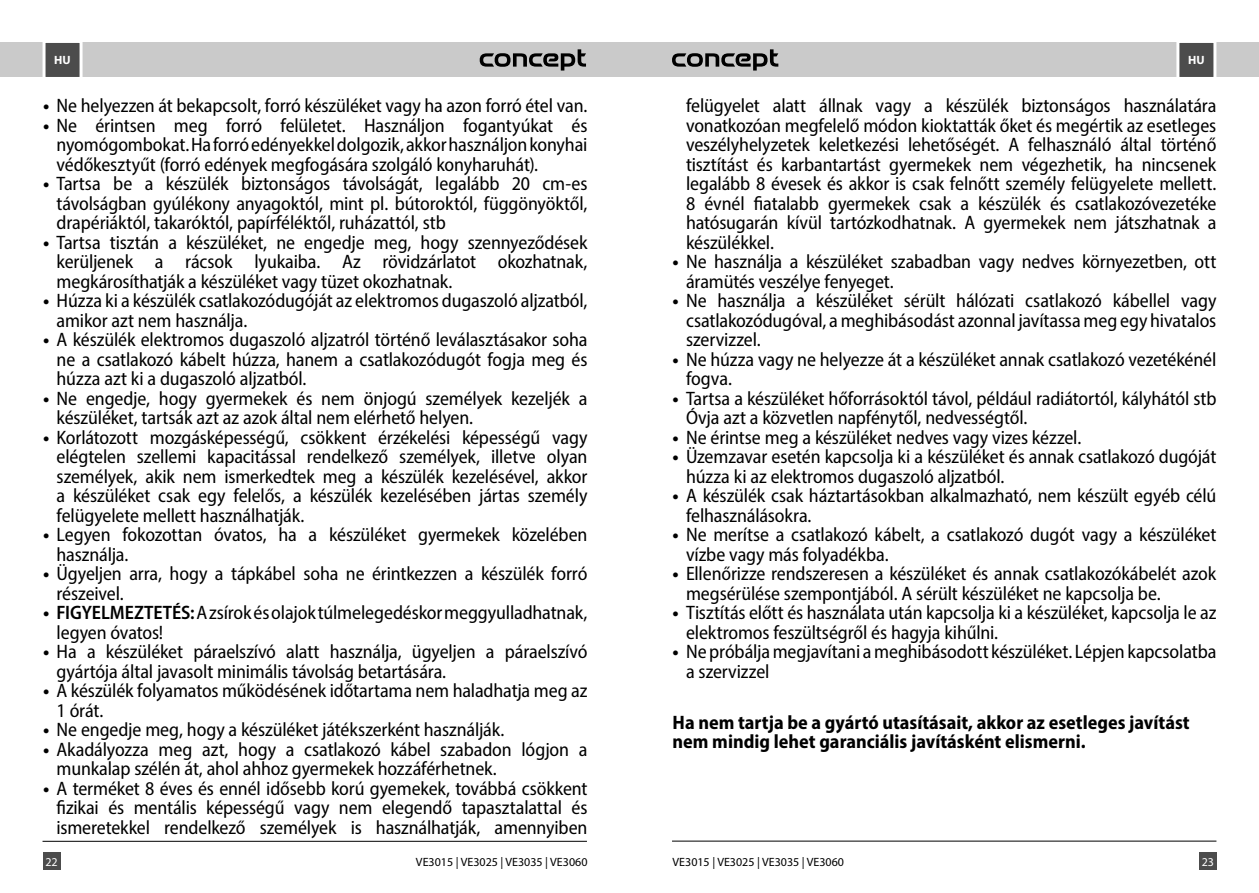
<style>
.page{position:relative;width:1259px;height:893px;background:#fff}
.page>*{position:absolute;margin:0;border:0;box-sizing:border-box;transform-origin:0 0}
.t1{font:semi-condensed 19.5px/19.5px "Myriad Pro";letter-spacing:-.005em;color:#000}
.t2{font:700 semi-condensed 19.5px/19.5px "Myriad Pro";color:#000}
.t3{font:12px "Myriad Pro";color:#000}
.t4{font:700 12px "Myriad Pro";color:#fff}
.t5{font:12px "Myriad Pro";color:#fff}
.s1{font-weight:700}
.s2{font-weight:600}
</style>
<div class="page">
<hr style="left:672px;top:841px;width:544px;height:1px;background:#000">
<hr style="left:43px;top:841px;width:544px;height:1px;background:#000">
<div style="left:0;top:43px;width:629px;height:34px;background:#cacaca"></div>
<div style="left:629px;top:43px;width:630px;height:34px;background:#cacaca"></div>
<svg style="left:480px;top:49px;width:106px;height:22px"></svg>
<svg style="left:672px;top:49px;width:106px;height:22px"></svg>
<svg style="left:1175px;top:42px;width:43px;height:35px;background:#717171"></svg>
<svg style="left:41px;top:42px;width:43px;height:35px;background:#717171"></svg>
<div style="left:1199px;top:853px;width:17px;height:17px;background:#4c4c4c"></div>
<div style="left:43px;top:853px;width:17px;height:17px;background:#4c4c4c"></div>
<p class="t4" style="left:54px;top:53px;width:18px">HU</p>
<p class="t4" style="left:1188px;top:53px;width:18px">HU</p>
<p class="t1" style="left:43px;top:96px;width:546px"><span class="s1">•</span> Ne helyezzen át bekapcsolt, forró készüléket vagy ha azon forró étel van.</p>
<p class="t1" style="left:57px;top:115px;width:532px;text-align:justify;text-indent:-13px"><span class="s1">•</span> Ne érintsen meg forró felületet. Használjon fogantyúkat és nyomógombokat. Ha forró edényekkel dolgozik, akkor használjon konyhai védőkesztyűt (forró edények megfogására szolgáló konyharuhát).</p>
<p class="t1" style="left:57px;top:174px;width:532px;text-align:justify;text-indent:-13px"><span class="s1">•</span> Tartsa be a készülék biztonságos távolságát, legalább 20 cm-es távolságban gyúlékony anyagoktól, mint pl. bútoroktól, függönyöktől, drapériáktól, takaróktól, papírféléktől, ruházattól, stb</p>
<p class="t1" style="left:57px;top:232px;width:532px;text-align:justify;text-indent:-13px"><span class="s1">•</span> Tartsa tisztán a készüléket, ne engedje meg, hogy szennyeződések kerüljenek a rácsok lyukaiba. Az rövidzárlatot okozhatnak, megkárosíthatják a készüléket vagy tüzet okozhatnak.</p>
<p class="t1" style="left:57px;top:291px;width:532px;text-indent:-13px"><span class="s1">•</span> Húzza ki a készülék csatlakozódugóját az elektromos dugaszoló aljzatból, amikor azt nem használja.</p>
<p class="t1" style="left:57px;top:330px;width:532px;text-align:justify;text-indent:-13px"><span class="s1">•</span> A készülék elektromos dugaszoló aljzatról történő leválasztásakor soha ne a csatlakozó kábelt húzza, hanem a csatlakozódugót fogja meg és húzza azt ki a dugaszoló aljzatból.</p>
<p class="t1" style="left:57px;top:388px;width:532px;text-indent:-13px"><span class="s1">•</span> Ne engedje, hogy gyermekek és nem önjogú személyek kezeljék a készüléket, tartsák azt az azok által nem elérhető helyen.</p>
<p class="t1" style="left:57px;top:427px;width:532px;text-align:justify;text-indent:-13px"><span class="s1">•</span> Korlátozott mozgásképességű, csökkent érzékelési képességű vagy elégtelen szellemi kapacitással rendelkező személyek, illetve olyan személyek, akik nem ismerkedtek meg a készülék kezelésével, akkor a készüléket csak egy felelős, a készülék kezelésében jártas személy felügyelete mellett használhatják.</p>
<p class="t1" style="left:57px;top:525px;width:532px;text-indent:-13px"><span class="s1">•</span> Legyen fokozottan óvatos, ha a készüléket gyermekek közelében használja.</p>
<p class="t1" style="left:57px;top:564px;width:532px;text-indent:-13px"><span class="s1">•</span> Ügyeljen arra, hogy a tápkábel soha ne érintkezzen a készülék forró részeivel.</p>
<p class="t1" style="left:57px;top:603px;width:532px;text-indent:-13px"><span class="s1">•</span> <span class="s2">FIGYELMEZTETÉS:</span> A zsírok és olajok túlmelegedéskor meggyulladhatnak, legyen óvatos!</p>
<p class="t1" style="left:57px;top:642px;width:532px;text-indent:-13px"><span class="s1">•</span> Ha a készüléket páraelszívó alatt használja, ügyeljen a páraelszívó gyártója által javasolt minimális távolság betartására.</p>
<p class="t1" style="left:57px;top:681px;width:532px;text-indent:-13px"><span class="s1">•</span> A készülék folyamatos működésének időtartama nem haladhatja meg az<br>1 órát.</p>
<p class="t1" style="left:43px;top:720px;width:463px"><span class="s1">•</span> Ne engedje meg, hogy a készüléket játékszerként használják.</p>
<p class="t1" style="left:57px;top:739px;width:532px;text-indent:-13px"><span class="s1">•</span> Akadályozza meg azt, hogy a csatlakozó kábel szabadon lógjon a munkalap szélén át, ahol ahhoz gyermekek hozzáférhetnek.</p>
<p class="t1" style="left:57px;top:778px;width:532px;text-align:justify;text-indent:-13px"><span class="s1">•</span> A terméket 8 éves és ennél idősebb korú gyemekek, továbbá csökkent fizikai és mentális képességű vagy nem elegendő tapasztalattal és ismeretekkel rendelkező személyek is használhatják, amennyiben</p>
<p class="t1" style="left:686px;top:96px;width:532px;text-align:justify">felügyelet alatt állnak vagy a készülék biztonságos használatára vonatkozóan megfelelő módon kioktatták őket és megértik az esetleges veszélyhelyzetek keletkezési lehetőségét. A felhasználó által történő tisztítást és karbantartást gyermekek nem végezhetik, ha nincsenek legalább 8 évesek és akkor is csak felnőtt személy felügyelete mellett.<br>8 évnél fiatalabb gyermekek csak a készülék és csatlakozóvezetéke hatósugarán kívül tartózkodhatnak. A gyermekek nem játszhatnak a készülékkel.</p>
<p class="t1" style="left:686px;top:252px;width:532px;text-indent:-13px"><span class="s1">•</span> Ne használja a készüléket szabadban vagy nedves környezetben, ott áramütés veszélye fenyeget.</p>
<p class="t1" style="left:686px;top:291px;width:532px;text-align:justify;text-indent:-13px"><span class="s1">•</span> Ne használja a készüléket sérült hálózati csatlakozó kábellel vagy csatlakozódugóval, a meghibásodást azonnal javítassa meg egy hivatalos szervizzel.</p>
<p class="t1" style="left:686px;top:349px;width:532px;text-indent:-13px"><span class="s1">•</span> Ne húzza vagy ne helyezze át a készüléket annak csatlakozó vezetékénél fogva.</p>
<p class="t1" style="left:686px;top:388px;width:532px;text-indent:-13px"><span class="s1">•</span> Tartsa a készüléket hőforrásoktól távol, például radiátortól, kályhától stb<br>Óvja azt a közvetlen napfénytől, nedvességtől.</p>
<p class="t1" style="left:672px;top:427px;width:410px"><span class="s1">•</span> Ne érintse meg a készüléket nedves vagy vizes kézzel.</p>
<p class="t1" style="left:686px;top:447px;width:532px;text-indent:-13px"><span class="s1">•</span> Üzemzavar esetén kapcsolja ki a készüléket és annak csatlakozó dugóját húzza ki az elektromos dugaszoló aljzatból.</p>
<p class="t1" style="left:686px;top:486px;width:532px;text-indent:-13px"><span class="s1">•</span> A készülék csak háztartásokban alkalmazható, nem készült egyéb célú felhasználásokra.</p>
<p class="t1" style="left:686px;top:525px;width:532px;text-indent:-13px"><span class="s1">•</span> Ne merítse a csatlakozó kábelt, a csatlakozó dugót vagy a készüléket vízbe vagy más folyadékba.</p>
<p class="t1" style="left:686px;top:564px;width:532px;text-indent:-13px"><span class="s1">•</span> Ellenőrizze rendszeresen a készüléket és annak csatlakozókábelét azok megsérülése szempontjából. A sérült készüléket ne kapcsolja be.</p>
<p class="t1" style="left:686px;top:603px;width:532px;text-indent:-13px"><span class="s1">•</span> Tisztítás előtt és használata után kapcsolja ki a készüléket, kapcsolja le az elektromos feszültségről és hagyja kihűlni.</p>
<p class="t1" style="left:686px;top:642px;width:532px;text-indent:-13px"><span class="s1">•</span> Ne próbálja megjavítani a meghibásodott készüléket. Lépjen kapcsolatba a szervizzel</p>
<p class="t2" style="left:672px;top:712px;width:518px">Ha nem tartja be a gyártó utasításait, akkor az esetleges javítást nem mindig lehet garanciális javításként elismerni.</p>
<p class="t5" style="left:45px;top:854px;width:14px">22</p>
<p class="t3" style="left:416px;top:854px;width:173px">VE3015 | VE3025 | VE3035 | VE3060</p>
<p class="t3" style="left:672px;top:854px;width:173px">VE3015 | VE3025 | VE3035 | VE3060</p>
<p class="t5" style="left:1201px;top:854px;width:14px">23</p>
</div>
